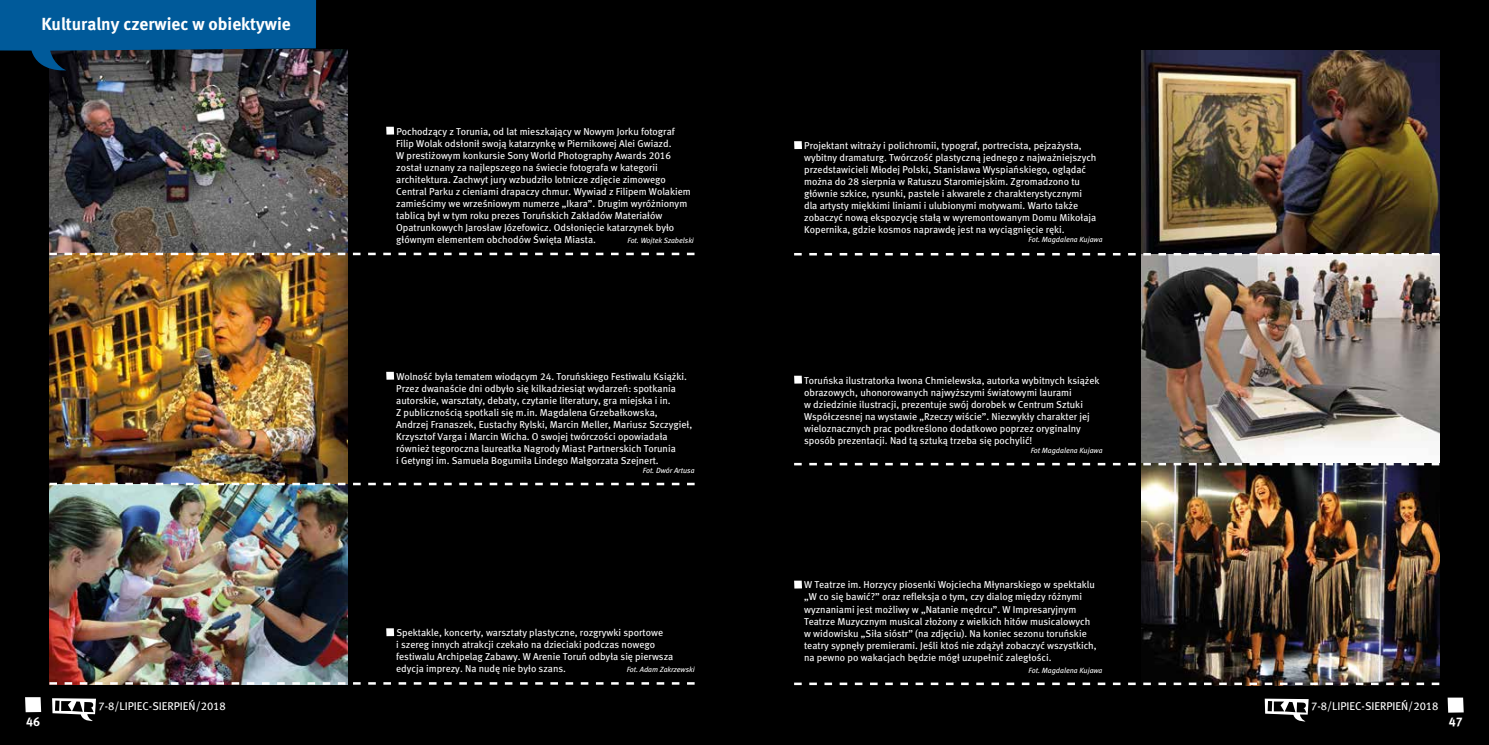
<style>
.page{position:relative;width:1489px;height:745px;background:#fff}
.page>*{position:absolute;margin:0;border:0;box-sizing:border-box;transform-origin:0 0}
.t1{font:17.5px "Meta Bold CELF";color:#fff}
.t2{font:12.5px "Meta Bold CELF";color:#fff}
.t3{font:11.25px "Meta Book CELF";color:#fff}
.t4{font:10px/12px "Meta Book CELF";color:#fff}
.t5{font:italic 7.5px "Meta Book CELF";color:#fff}
</style>
<div class="page">
<div style="left:0;top:0;width:744px;height:744px;background:#000"></div>
<svg style="left:52px;top:698px;width:44px;height:23px"></svg>
<svg style="left:25px;top:697px;width:16px;height:14px"></svg>
<img style="left:49px;top:50px;width:298px;height:631px">
<div style="left:386px;top:127px;width:8px;height:7px;background:#fff"></div>
<div style="left:386px;top:371px;width:8px;height:8px;background:#fff"></div>
<div style="left:386px;top:628px;width:8px;height:7px;background:#fff"></div>
<svg style="left:49px;top:252px;width:645px;height:3px"></svg>
<svg style="left:49px;top:482px;width:645px;height:3px"></svg>
<svg style="left:49px;top:681px;width:645px;height:3px"></svg>
<svg style="left:0;top:0;width:316px;height:73px"></svg>
<div style="left:744px;top:0;width:744px;height:744px;background:#000"></div>
<svg style="left:1264px;top:698px;width:44px;height:24px"></svg>
<svg style="left:1447px;top:697px;width:16px;height:15px"></svg>
<div style="left:794px;top:141px;width:8px;height:8px;background:#fff"></div>
<img style="left:1141px;top:50px;width:298px;height:632px">
<div style="left:794px;top:375px;width:8px;height:8px;background:#fff"></div>
<div style="left:794px;top:580px;width:8px;height:8px;background:#fff"></div>
<svg style="left:794px;top:253px;width:645px;height:2px"></svg>
<svg style="left:794px;top:462px;width:645px;height:3px"></svg>
<svg style="left:794px;top:682px;width:645px;height:2px"></svg>
<h1 class="t1" style="left:41px;top:13px;width:251px">Kulturalny czerwiec w obiektywie</h1>
<p class="t2" style="left:26px;top:713px;width:15px">46</p>
<p class="t3" style="left:98px;top:698px;width:129px">7-8/LIPIEC-SIERPIEŃ/2018</p>
<p class="t4" style="left:396px;top:125px;width:296px">Pochodzący z Torunia, od lat mieszkający w Nowym Jorku fotograf Filip Wolak odsłonił swoją katarzynkę w Piernikowej Alei Gwiazd.<br>W prestiżowym konkursie Sony World Photography Awards 2016 został uznany za najlepszego na świecie fotografa w kategorii architektura. Zachwyt jury wzbudziło lotnicze zdjęcie zimowego Central Parku z cieniami drapaczy chmur. Wywiad z Filipem Wolakiem zamieścimy we wrześniowym numerze „Ikara”. Drugim wyróżnionym tablicą był w tym roku prezes Toruńskich Zakładów Materiałów Opatrunkowych Jarosław Józefowicz. Odsłonięcie katarzynek było głównym elementem obchodów Święta Miasta.</p>
<p class="t5" style="left:627px;top:235px;width:68px">Fot. Wojtek Szabelski</p>
<p class="t4" style="left:396px;top:370px;width:297px">Wolność była tematem wiodącym 24. Toruńskiego Festiwalu Książki.<br>Przez dwanaście dni odbyło się kilkadziesiąt wydarzeń: spotkania autorskie, warsztaty, debaty, czytanie literatury, gra miejska i in.<br>Z publicznością spotkali się m.in. Magdalena Grzebałkowska, Andrzej Franaszek, Eustachy Rylski, Marcin Meller, Mariusz Szczygieł, Krzysztof Varga i Marcin Wicha. O swojej twórczości opowiadała również tegoroczna laureatka Nagrody Miast Partnerskich Torunia<br>i Getyngi im. Samuela Bogumiła Lindego Małgorzata Szejnert.</p>
<p class="t5" style="left:642px;top:465px;width:53px">Fot. Dwór Artusa</p>
<p class="t4" style="left:396px;top:626px;width:278px">Spektakle, koncerty, warsztaty plastyczne, rozgrywki sportowe<br>i szereg innych atrakcji czekało na dzieciaki podczas nowego festiwalu Archipelag Zabawy. W Arenie Toruń odbyła się pierwsza edycja imprezy. Na nudę nie było szans.</p>
<p class="t5" style="left:626px;top:664px;width:69px">Fot. Adam Zakrzewski</p>
<p class="t4" style="left:804px;top:139px;width:294px">Projektant witraży i polichromii, typograf, portrecista, pejzażysta, wybitny dramaturg. Twórczość plastyczną jednego z najważniejszych przedstawicieli Młodej Polski, Stanisława Wyspiańskiego, oglądać można do 28 sierpnia w Ratuszu Staromiejskim. Zgromadzono tu głównie szkice, rysunki, pastele i akwarele z charakterystycznymi dla artysty miękkimi liniami i ulubionymi motywami. Warto także zobaczyć nową ekspozycję stałą w wyremontowanym Domu Mikołaja Kopernika, gdzie kosmos naprawdę jest na wyciągnięcie ręki.</p>
<p class="t5" style="left:1028px;top:235px;width:75px">Fot. Magdalena Kujawa</p>
<p class="t4" style="left:804px;top:374px;width:297px">Toruńska ilustratorka Iwona Chmielewska, autorka wybitnych książek obrazowych, uhonorowanych najwyższymi światowymi laurami<br>w dziedzinie ilustracji, prezentuje swój dorobek w Centrum Sztuki Współczesnej na wystawie „Rzeczy wiście”. Niezwykły charakter jej wieloznacznych prac podkreślono dodatkowo poprzez oryginalny sposób prezentacji. Nad tą sztuką trzeba się pochylić!</p>
<p class="t5" style="left:1030px;top:445px;width:73px">Fot Magdalena Kujawa</p>
<p class="t4" style="left:804px;top:578px;width:294px">W Teatrze im. Horzycy piosenki Wojciecha Młynarskiego w spektaklu „W co się bawić?” oraz refleksja o tym, czy dialog między różnymi wyznaniami jest możliwy w „Natanie mędrcu”. W Impresaryjnym Teatrze Muzycznym musical złożony z wielkich hitów musicalowych w widowisku „Siła sióstr” (na zdjęciu). Na koniec sezonu toruńskie teatry sypnęły premierami. Jeśli ktoś nie zdążył zobaczyć wszystkich, na pewno po wakacjach będzie mógł uzupełnić zaległości.</p>
<p class="t5" style="left:1028px;top:665px;width:75px">Fot. Magdalena Kujawa</p>
<p class="t3" style="left:1310px;top:699px;width:129px">7-8/LIPIEC-SIERPIEŃ/2018</p>
<p class="t2" style="left:1448px;top:713px;width:15px">47</p>
</div>
